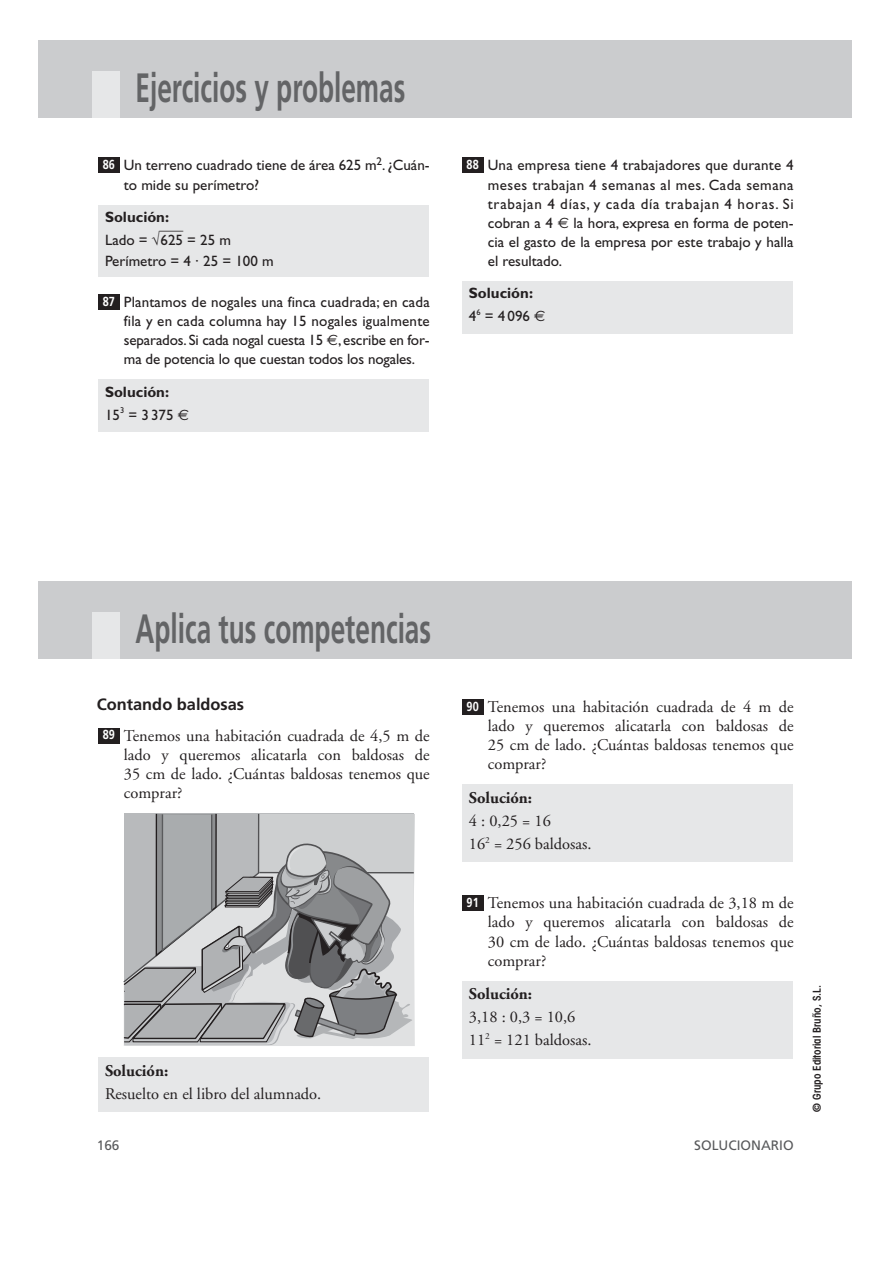
<style>
.page{position:relative;width:893px;height:1263px;background:#fff}
.page>*{position:absolute;margin:0;border:0;box-sizing:border-box;transform-origin:0 0}
.t1{font:700 40.95px "Frutiger";color:#636466;scale:.64 1}
.t2{font:16.35px/19px "Adobe Garamond";color:#231f20;text-align:justify}
.t3{font:700 16.35px "Adobe Garamond";color:#231f20}
.t4{font:700 16.35px "Frutiger";color:#231f20}
.t5{font:15px/19px "Gill Sans";color:#231f20}
.t6{font:700 15px/23px "Gill Sans";color:#231f20}
.t7{font:13.65px "Frutiger";color:#58595b}
.t8{font:700 13.05px "Frutiger";color:#fff;scale:.83 1}
.t9{font:11.25px "Gill Sans";color:#231f20;scale:2.1 1}
.t10{font:600 condensed 10.95px "Avant Garde";color:#231f20}
.s1{font-weight:700}
.s2{font-family:"Euro Sans"}
.s3{font-weight:400}
.s4{font-family:"Euro Sans";font-weight:400}
</style>
<div class="page">
<div style="left:39px;top:40px;width:812px;height:77px;background:#cbccce"></div>
<div style="left:93px;top:71px;width:27px;height:46px;background:#e6e7e8"></div>
<div style="left:462px;top:281px;width:330px;height:52px;background:#e6e7e8"></div>
<div style="left:462px;top:157px;width:21px;height:16px;background:#231f20"></div>
<div style="left:98px;top:380px;width:330px;height:52px;background:#e6e7e8"></div>
<div style="left:98px;top:294px;width:21px;height:16px;background:#231f20"></div>
<div style="left:98px;top:205px;width:330px;height:71px;background:#e6e7e8"></div>
<div style="left:98px;top:157px;width:21px;height:16px;background:#231f20"></div>
<div style="left:462px;top:981px;width:330px;height:77px;background:#e6e7e8"></div>
<div style="left:462px;top:895px;width:21px;height:16px;background:#231f20"></div>
<div style="left:462px;top:785px;width:330px;height:77px;background:#e6e7e8"></div>
<div style="left:462px;top:699px;width:21px;height:16px;background:#231f20"></div>
<div style="left:98px;top:1057px;width:330px;height:54px;background:#e6e7e8"></div>
<div style="left:98px;top:728px;width:21px;height:15px;background:#231f20"></div>
<div style="left:39px;top:582px;width:812px;height:77px;background:#cbccce"></div>
<div style="left:93px;top:613px;width:27px;height:46px;background:#e6e7e8"></div>
<svg style="left:124px;top:814px;width:290px;height:231px;background:#a9aaac"></svg>
<h1 class="t1" style="left:135px;top:71px;width:423px">Ejercicios y problemas</h1>
<p class="t8" style="left:103px;top:159px;width:16px">86</p>
<p class="t5" style="left:124px;top:158px;width:307px">Un terreno cuadrado tiene de área 625 m<sup>2</sup>. ¿Cuán&shy;to mide su perímetro?</p>
<p class="t5" style="left:105px;top:207px;width:127px;line-height:23px"><span class="s1">Solución:<br></span>Lado = √625 = 25 m</p>
<p class="t9" style="left:159px;top:226px;width:13px">—</p>
<p class="t5" style="left:105px;top:253px;width:170px">Perímetro = 4 · 25 = 100 m</p>
<p class="t8" style="left:103px;top:296px;width:16px">87</p>
<p class="t5" style="left:124px;top:294px;width:307px;text-align:justify">Plantamos de nogales una finca cuadrada; en cada fila y en cada columna hay 15 nogales igualmente separados.Si cada nogal cuesta 15 <span class="s2">€</span>,escribe en for&shy;ma de potencia lo que cuestan todos los nogales.</p>
<p class="t6" style="left:105px;top:382px;width:86px">Solución:<br><span class="s3">15</span><sup>3</sup> <span class="s3">= 3 375</span> <span class="s4">€</span></p>
<p class="t8" style="left:466px;top:159px;width:16px">88</p>
<p class="t5" style="left:488px;top:158px;width:307px;text-align:justify">Una empresa tiene 4 trabajadores que durante 4 meses trabajan 4 semanas al mes. Cada semana trabajan 4 días, y cada día trabajan 4 horas. Si cobran a 4 <span class="s2">€</span> la hora, expresa en forma de poten&shy;cia el gasto de la empresa por este trabajo y halla el resultado.</p>
<p class="t6" style="left:469px;top:283px;width:78px">Solución:<br><span class="s3">4</span><sup>6</sup> <span class="s3">= 4 096</span> <span class="s4">€</span></p>
<h1 class="t1" style="left:135px;top:613px;width:463px">Aplica tus competencias</h1>
<p class="t4" style="left:97px;top:698px;width:149px">Contando baldosas</p>
<p class="t2" style="left:124px;top:728px;width:307px">Tenemos una habitación cuadrada de 4,5 m de lado y queremos alicatarla con baldosas de 35 cm de lado. ¿Cuántas baldosas tenemos que comprar?</p>
<p class="t8" style="left:103px;top:730px;width:16px">89</p>
<p class="t3" style="left:105px;top:1064px;width:65px">Solución:</p>
<p class="t2" style="left:105px;top:1086px;width:218px">Resuelto en el libro del alumnado.</p>
<p class="t8" style="left:466px;top:701px;width:16px">90</p>
<p class="t2" style="left:488px;top:699px;width:307px">Tenemos una habitación cuadrada de 4 m de lado y queremos alicatarla con baldosas de 25 cm de lado. ¿Cuántas baldosas tenemos que comprar?</p>
<p class="t3" style="left:469px;top:792px;width:65px">Solución:</p>
<p class="t2" style="left:469px;top:811px;width:124px;line-height:23px">4 : 0,25 = 16<br>16<sup>2</sup> = 256 baldosas.</p>
<p class="t2" style="left:488px;top:895px;width:307px">Tenemos una habitación cuadrada de 3,18 m de lado y queremos alicatarla con baldosas de 30 cm de lado. ¿Cuántas baldosas tenemos que comprar?</p>
<p class="t3" style="left:469px;top:988px;width:65px">Solución:</p>
<p class="t2" style="left:469px;top:1007px;width:124px;line-height:23px">3,18 : 0,3 = 10,6<br>11<sup>2</sup> = 121 baldosas.</p>
<p class="t8" style="left:466px;top:897px;width:16px">91</p>
<p class="t7" style="left:97px;top:1140px;width:24px">166</p>
<p class="t7" style="left:694px;top:1140px;width:101px">SOLUCIONARIO</p>
<p class="t10" style="left:813px;top:1112px;width:129px;rotate:-90deg">© Grupo Editorial Bruño, S.L.</p>
</div>
